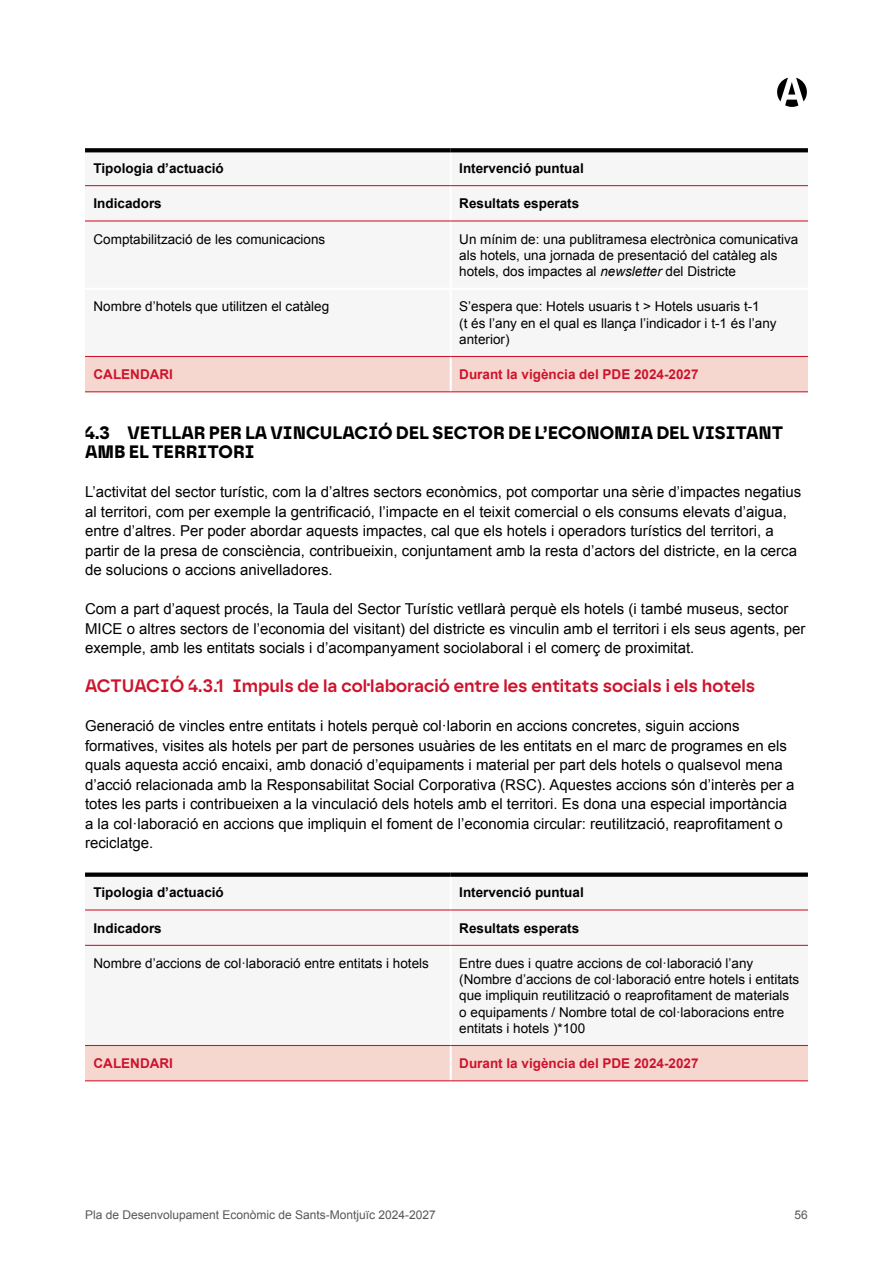
<style>
.page{position:relative;width:893px;height:1263px;background:#fff}
.page>*{position:absolute;margin:0;border:0;box-sizing:border-box;transform-origin:0 0}
.t1{font:700 18px/19.5px "Safiro";color:#000}
.t2{font:600 18px "Safiro";color:#ce132c}
.t3{font:15px/19.5px "Arial";color:#000}
.t4{font:13.5px/16.2px "Arial";color:#000}
.t5{font:700 13.5px "Arial";color:#000}
.t6{font:700 13.5px "Arial";color:#ce132c}
.t7{font:12px "Arial";color:#575756}
.s1{font-style:italic}
</style>
<div class="page">
<svg style="left:777px;top:78px;width:30px;height:29px"></svg>
<div style="left:85px;top:910px;width:723px;height:135px;background:#f6f6f6"></div>
<div style="left:85px;top:1046px;width:723px;height:34px;background:#f6d7cf"></div>
<hr style="left:450px;top:910px;width:2px;height:35px;background:#fff">
<hr style="left:450px;top:946px;width:2px;height:99px;background:#fff">
<hr style="left:450px;top:1046px;width:2px;height:34px;background:#fff">
<hr style="left:85px;top:909px;width:366px;height:1px;background:#ce132c">
<hr style="left:451px;top:909px;width:357px;height:1px;background:#ce132c">
<hr style="left:85px;top:1045px;width:366px;height:1px;background:#ce132c">
<hr style="left:451px;top:1045px;width:357px;height:1px;background:#ce132c">
<hr style="left:85px;top:1080px;width:366px;height:1px;background:#ce132c">
<hr style="left:451px;top:1080px;width:357px;height:1px;background:#ce132c">
<div style="left:85px;top:872px;width:366px;height:5px;background:#000"></div>
<div style="left:451px;top:872px;width:357px;height:5px;background:#000"></div>
<hr style="left:85px;top:945px;width:366px;height:1px;background:#ce132c">
<hr style="left:451px;top:945px;width:357px;height:1px;background:#ce132c">
<svg style="left:85px;top:152px;width:723px;height:1px"></svg>
<div style="left:85px;top:186px;width:723px;height:170px;background:#f6f6f6"></div>
<div style="left:85px;top:357px;width:723px;height:34px;background:#f6d7cf"></div>
<hr style="left:450px;top:152px;width:2px;height:33px;background:#fff">
<hr style="left:85px;top:288px;width:366px;height:2px;background:#fff">
<hr style="left:451px;top:288px;width:357px;height:2px;background:#fff">
<hr style="left:450px;top:186px;width:2px;height:34px;background:#fff">
<hr style="left:450px;top:221px;width:2px;height:67px;background:#fff">
<hr style="left:450px;top:290px;width:2px;height:66px;background:#fff">
<hr style="left:450px;top:357px;width:2px;height:34px;background:#fff">
<hr style="left:85px;top:185px;width:366px;height:1px;background:#ce132c">
<hr style="left:451px;top:185px;width:357px;height:1px;background:#ce132c">
<hr style="left:85px;top:356px;width:366px;height:1px;background:#ce132c">
<hr style="left:451px;top:356px;width:357px;height:1px;background:#ce132c">
<hr style="left:85px;top:391px;width:366px;height:1px;background:#ce132c">
<hr style="left:451px;top:391px;width:357px;height:1px;background:#ce132c">
<svg style="left:85px;top:148px;width:366px;height:4px"></svg>
<svg style="left:451px;top:148px;width:357px;height:4px"></svg>
<hr style="left:85px;top:220px;width:366px;height:1px;background:#ce132c">
<hr style="left:451px;top:220px;width:357px;height:1px;background:#ce132c">
<p class="t5" style="left:94px;top:159px;width:132px">Tipologia d’actuació</p>
<p class="t5" style="left:459px;top:159px;width:126px">Intervenció puntual</p>
<p class="t5" style="left:94px;top:194px;width:70px">Indicadors</p>
<p class="t5" style="left:459px;top:194px;width:122px">Resultats esperats</p>
<p class="t4" style="left:94px;top:231px;width:233px">Comptabilització de les comunicacions</p>
<p class="t4" style="left:459px;top:231px;width:341px">Un mínim de: una publitramesa electrònica comunicativa als hotels, una jornada de presentació del catàleg als hotels, dos impactes al <span class="s1">newsletter</span> del Districte</p>
<p class="t4" style="left:94px;top:299px;width:237px">Nombre d’hotels que utilitzen el catàleg</p>
<p class="t4" style="left:459px;top:299px;width:319px">S’espera que: Hotels usuaris t &gt; Hotels usuaris t-1<br>(t és l’any en el qual es llança l’indicador i t-1 és l’any anterior)</p>
<p class="t6" style="left:94px;top:365px;width:81px">CALENDARI</p>
<p class="t6" style="left:459px;top:365px;width:241px">Durant la vigència del PDE 2024-2027</p>
<p class="t1" style="left:85px;top:423px;width:700px">4.3 VETLLAR PER LA VINCULACIÓ DEL SECTOR DE L’ECONOMIA DEL VISITANT<br>AMB EL TERRITORI</p>
<p class="t3" style="left:85px;top:482px;width:718px">L’activitat del sector turístic, com la d’altres sectors econòmics, pot comportar una sèrie d’impactes negatius al territori, com per exemple la gentrificació, l’impacte en el teixit comercial o els consums elevats d’aigua, entre d’altres. Per poder abordar aquests impactes, cal que els hotels i operadors turístics del territori, a partir de la presa de consciència, contribueixin, conjuntament amb la resta d’actors del districte, en la cerca de solucions o accions anivelladores.</p>
<p class="t3" style="left:85px;top:599px;width:722px">Com a part d’aquest procés, la Taula del Sector Turístic vetllarà perquè els hotels (i també museus, sector<br>MICE o altres sectors de l’economia del visitant) del districte es vinculin amb el territori i els seus agents, per exemple, amb les entitats socials i d’acompanyament sociolaboral i el comerç de proximitat.</p>
<p class="t2" style="left:85px;top:675px;width:672px">ACTUACIÓ 4.3.1 Impuls de la col·laboració entre les entitats socials i els hotels</p>
<p class="t3" style="left:85px;top:716px;width:711px">Generació de vincles entre entitats i hotels perquè col·laborin en accions concretes, siguin accions formatives, visites als hotels per part de persones usuàries de les entitats en el marc de programes en els quals aquesta acció encaixi, amb donació d’equipaments i material per part dels hotels o qualsevol mena d’acció relacionada amb la Responsabilitat Social Corporativa (RSC). Aquestes accions són d’interès per a totes les parts i contribueixen a la vinculació dels hotels amb el territori. Es dona una especial importància a la col·laboració en accions que impliquin el foment de l’economia circular: reutilització, reaprofitament o reciclatge.</p>
<p class="t5" style="left:94px;top:883px;width:132px">Tipologia d’actuació</p>
<p class="t5" style="left:459px;top:883px;width:126px">Intervenció puntual</p>
<p class="t5" style="left:94px;top:919px;width:70px">Indicadors</p>
<p class="t5" style="left:459px;top:919px;width:122px">Resultats esperats</p>
<p class="t4" style="left:94px;top:955px;width:337px">Nombre d’accions de col·laboració entre entitats i hotels</p>
<p class="t4" style="left:459px;top:955px;width:341px">Entre dues i quatre accions de col·laboració l’any (Nombre d’accions de col·laboració entre hotels i entitats que impliquin reutilització o reaprofitament de materials o equipaments / Nombre total de col·laboracions entre entitats i hotels )*100</p>
<p class="t6" style="left:94px;top:1054px;width:81px">CALENDARI</p>
<p class="t6" style="left:459px;top:1054px;width:241px">Durant la vigència del PDE 2024-2027</p>
<p class="t7" style="left:85px;top:1206px;width:352px">Pla de Desenvolupament Econòmic de Sants-Montjuïc 2024-2027</p>
<p class="t7" style="left:795px;top:1206px;width:15px">56</p>
</div>
